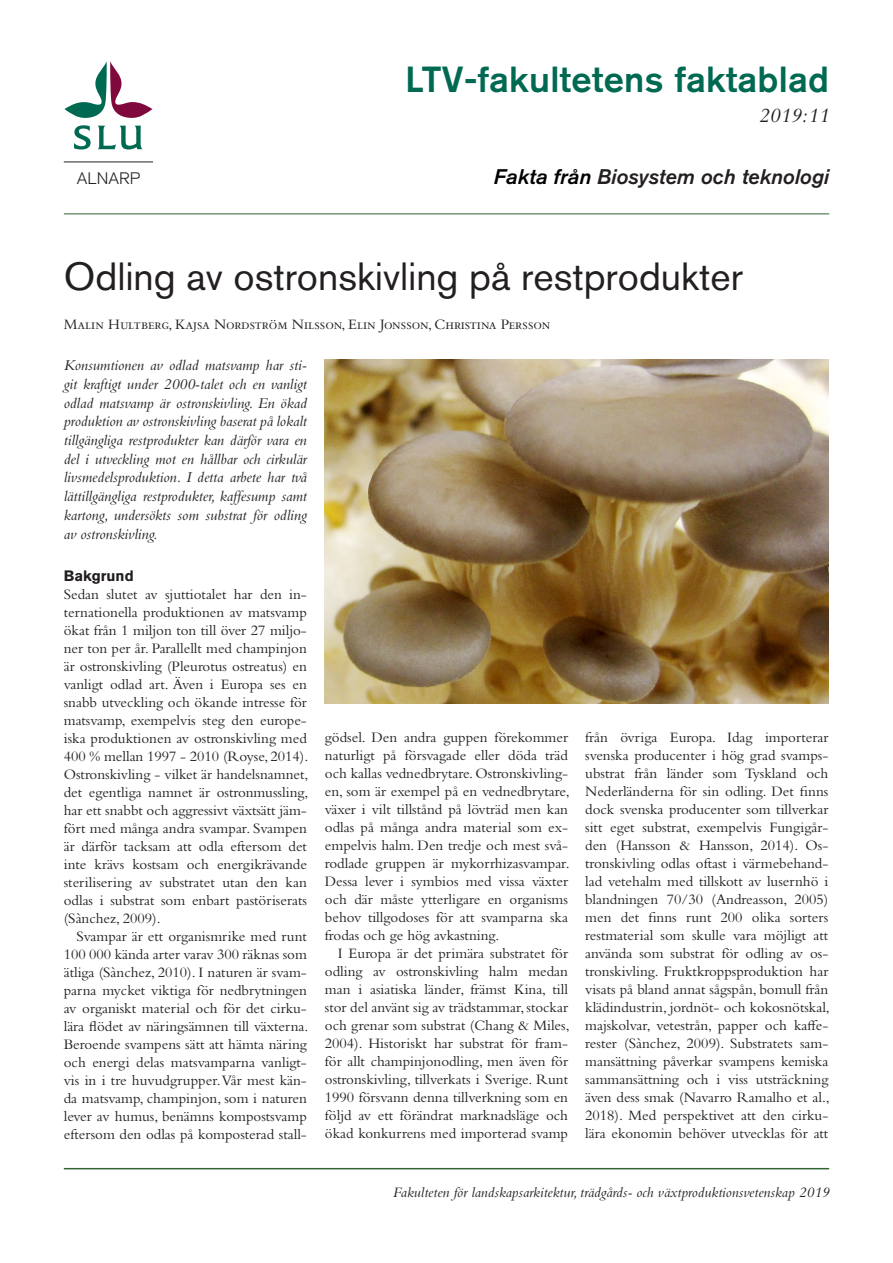
<style>
.page{position:relative;width:893px;height:1263px;background:#fff}
.page>*{position:absolute;margin:0;border:0;box-sizing:border-box;transform-origin:0 0}
.Titel{font:39px "Akzidenz Grotesk BQ";color:#231f20}
.t1{font:500 36px "Akzidenz Grotesk BQ";letter-spacing:.01em;color:#006951}
.t2{font:italic 21px "Akzidenz Grotesk BQ Med";color:#231f20}
.t3{font:italic 21px "Bembo";color:#231f20}
.t4{font:300 16.5px "Akzidenz Grotesk BQ";color:#231f20}
.Ingress{font:italic 15.6px/18.8px "Bembo Std";letter-spacing:-.005em;color:#231f20;text-align:justify}
.Brödtext{font:15px/18px "Bembo Std";color:#231f20;text-align:justify}
.Brödtext_utan_indrag{font:15px/18px "Bembo Std";color:#231f20;text-align:justify}
.Fot{font:italic 15px "Bembo";color:#231f20}
.Författare{font:15px "Bembo SC";color:#231f20}
.Underrubrik{font:700 15px "Akzidenz Grotesk BE";color:#231f20}
.s1{color:#000}
</style>
<div class="page">
<hr style="left:64px;top:1168px;width:765px;height:1px;background:#316634">
<hr style="left:64px;top:213px;width:765px;height:1px;background:#316634">
<hr style="left:64px;top:162px;width:89px;height:1px;background:#231f20">
<svg style="left:65px;top:62px;width:87px;height:56px"></svg>
<svg style="left:74px;top:125px;width:17px;height:24px"></svg>
<svg style="left:98px;top:126px;width:45px;height:23px"></svg>
<img style="left:325px;top:360px;width:503px;height:344px">
<p class="t1" style="left:405px;top:57px;width:425px">LTV-fakultetens faktablad</p>
<p class="t4" style="left:77px;top:169px;width:65px">ALNARP</p>
<p class="t3" style="left:759px;top:104px;width:72px">2019:11</p>
<p class="t2" style="left:494px;top:164px;width:337px"><span class="s1">Fakta från</span> Biosystem och teknologi</p>
<p class="Titel" style="left:64px;top:253px;width:681px">Odling av ostronskivling på restprodukter</p>
<p class="Författare" style="left:64px;top:316px;width:488px">Malin Hultberg, Kajsa Nordström Nilsson, Elin Jonsson, Christina Persson</p>
<p class="Ingress" style="left:64px;top:356px;width:245px">Konsumtionen av odlad matsvamp har sti&shy;git kraftigt under 2000-talet och en vanligt odlad matsvamp är ostronskivling. En ökad produktion av ostronskivling baserat på lokalt tillgängliga restprodukter kan därför vara en del i utveckling mot en hållbar och cirkulär livsmedelsproduktion. I detta arbete har två lättillgängliga restprodukter, kaffesump samt kartong, undersökts som substrat för odling av ostronskivling.</p>
<p class="Underrubrik" style="left:64px;top:567px;width:71px">Bakgrund</p>
<p class="Brödtext_utan_indrag" style="left:64px;top:585px;width:246px">Sedan slutet av sjuttiotalet har den in&shy;ternationella produktionen av matsvamp ökat från 1 miljon ton till över 27 miljo&shy;ner ton per år. Parallellt med champinjon är ostronskivling (Pleurotus ostreatus) en vanligt odlad art. Även i Europa ses en snabb utveckling och ökande intresse för matsvamp, exempelvis steg den europe&shy;iska produktionen av ostronskivling med 400 % mellan 1997 - 2010 (Royse, 2014).<br>Ostronskivling - vilket är handelsnamnet, det egentliga namnet är ostronmussling, har ett snabbt och aggressivt växtsätt jäm&shy;fört med många andra svampar. Svampen är därför tacksam att odla eftersom det inte krävs kostsam och energikrävande sterilisering av substratet utan den kan odlas i substrat som enbart pastöriserats (Sànchez, 2009).</p>
<p class="Brödtext" style="left:64px;top:927px;width:246px;text-indent:13px">Svampar är ett organismrike med runt 100 000 kända arter varav 300 räknas som ätliga (Sànchez, 2010). I naturen är svam&shy;parna mycket viktiga för nedbrytningen av organiskt material och för det cirku&shy;lära flödet av näringsämnen till växterna.<br>Beroende svampens sätt att hämta näring och energi delas matsvamparna vanligt&shy;vis in i tre huvudgrupper.Vår mest kän&shy;da matsvamp, champinjon, som i naturen lever av humus, benämns kompostsvamp eftersom den odlas på komposterad stall-</p>
<p class="Brödtext" style="left:325px;top:727px;width:246px">gödsel. Den andra guppen förekommer naturligt på försvagade eller döda träd och kallas vednedbrytare. Ostronskivling&shy;en, som är exempel på en vednedbrytare, växer i vilt tillstånd på lövträd men kan odlas på många andra material som ex&shy;empelvis halm. Den tredje och mest svå&shy;rodlade gruppen är mykorrhizasvampar.<br>Dessa lever i symbios med vissa växter och där måste ytterligare en organisms behov tillgodoses för att svamparna ska frodas och ge hög avkastning.</p>
<p class="Brödtext" style="left:325px;top:943px;width:246px;text-indent:13px">I Europa är det primära substratet för odling av ostronskivling halm medan man i asiatiska länder, främst Kina, till stor del använt sig av trädstammar, stockar och grenar som substrat (Chang &amp; Miles, 2004). Historiskt har substrat för fram&shy;för allt champinjonodling, men även för ostronskivling, tillverkats i Sverige. Runt 1990 försvann denna tillverkning som en följd av ett förändrat marknadsläge och ökad konkurrens med importerad svamp</p>
<p class="Brödtext" style="left:585px;top:727px;width:246px">från övriga Europa. Idag importerar svenska producenter i hög grad svamps&shy;ubstrat från länder som Tyskland och Nederländerna för sin odling. Det finns dock svenska producenter som tillverkar sitt eget substrat, exempelvis Fungigår&shy;den (Hansson &amp; Hansson, 2014). Os&shy;tronskivling odlas oftast i värmebehand&shy;lad vetehalm med tillskott av lusernhö i blandningen 70/30 (Andreasson, 2005) men det finns runt 200 olika sorters restmaterial som skulle vara möjligt att använda som substrat för odling av os&shy;tronskivling. Fruktkroppsproduktion har visats på bland annat sågspån, bomull från klädindustrin, jordnöt- och kokosnötskal, majskolvar, vetestrån, papper och kaffe&shy;rester (Sànchez, 2009). Substratets sam&shy;mansättning påverkar svampens kemiska sammansättning och i viss utsträckning även dess smak (Navarro Ramalho et al., 2018). Med perspektivet att den cirku&shy;lära ekonomin behöver utvecklas för att</p>
<p class="Fot" style="left:393px;top:1184px;width:438px">Fakulteten för landskapsarkitektur, trädgårds- och växtproduktionsvetenskap 2019</p>
</div>
